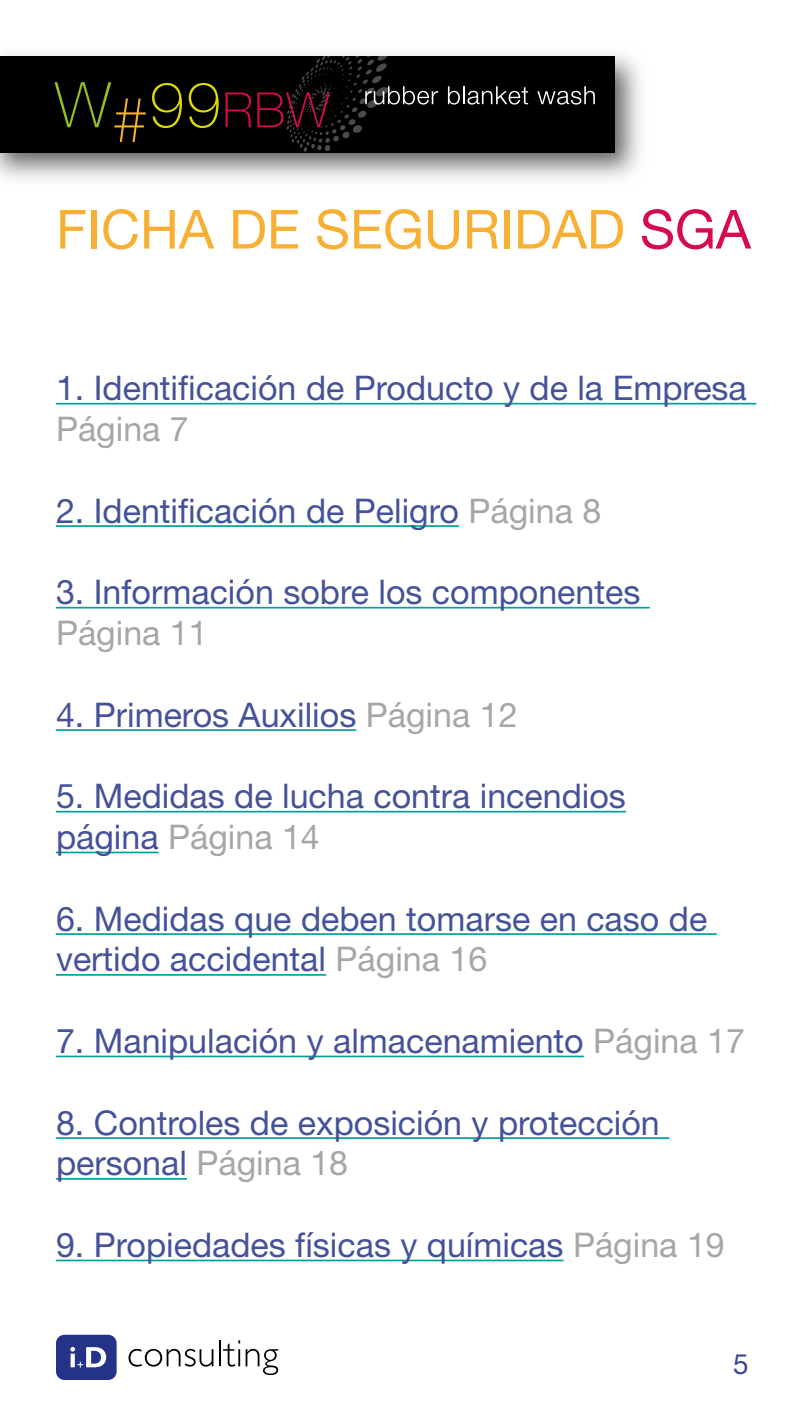
<style>
.page{position:relative;width:800px;height:1420px;background:#fff}
.page>*{position:absolute;margin:0;border:0;box-sizing:border-box;transform-origin:0 0}
.t1{font:54px "Helvetica Neue LT Std";color:#f7b033}
.t2{font:34px/40.8px "Helvetica Neue LT Std";color:#455299}
.t3{font:34px "Helvetica Neue LT Std";color:#a6a6a6}
.t4{font:28px "Helvetica Neue LT Std";color:#3a4793}
.s1{color:#d60a52}
.s2{color:#a6a6a6}
</style>
<div class="page">
<svg style="left:129px;top:1349px;width:84px;height:18px"></svg>
<hr style="left:219px;top:1340px;width:2px;height:26px;background:#000">
<svg style="left:223px;top:1340px;width:17px;height:27px"></svg>
<svg style="left:246px;top:1349px;width:32px;height:26px"></svg>
<svg style="left:56px;top:1335px;width:61px;height:45px"></svg>
<img style="left:0;top:53px;width:641px;height:126px">
<div style="left:0;top:57px;width:615px;height:96px;background:#000"></div>
<svg style="left:448px;top:86px;width:80px;height:19px"></svg>
<svg style="left:537px;top:86px;width:58px;height:19px"></svg>
<svg style="left:54px;top:82px;width:92px;height:60px"></svg>
<svg style="left:152px;top:83px;width:30px;height:45px"></svg>
<svg style="left:189px;top:83px;width:30px;height:45px"></svg>
<svg style="left:226px;top:57px;width:212px;height:95px"></svg>
<hr style="left:56px;top:403px;width:700px;height:2px;background:#00a199">
<hr style="left:56px;top:525px;width:403px;height:2px;background:#00a199">
<hr style="left:56px;top:607px;width:594px;height:2px;background:#00a199">
<hr style="left:56px;top:729px;width:300px;height:2px;background:#00a199">
<hr style="left:56px;top:811px;width:570px;height:2px;background:#00a199">
<hr style="left:56px;top:852px;width:103px;height:1px;background:#00a199">
<hr style="left:56px;top:933px;width:661px;height:2px;background:#00a199">
<hr style="left:56px;top:974px;width:270px;height:2px;background:#00a199">
<hr style="left:56px;top:1056px;width:528px;height:1px;background:#00a199">
<hr style="left:56px;top:1137px;width:613px;height:2px;background:#00a199">
<hr style="left:56px;top:1178px;width:131px;height:2px;background:#00a199">
<hr style="left:56px;top:1260px;width:508px;height:1px;background:#00a199">
<h1 class="t1" style="left:56px;top:197px;width:696px">FICHA DE SEGURIDAD <span class="s1">SGA</span></h1>
<p class="t2" style="left:56px;top:367px;width:692px">1. Identificación de Producto y de la Empresa</p>
<p class="t3" style="left:56px;top:409px;width:134px">Página 7</p>
<p class="t2" style="left:56px;top:490px;width:547px">2. Identificación de Peligro <span class="s2">Página 8</span></p>
<p class="t2" style="left:56px;top:571px;width:586px">3. Información sobre los componentes</p>
<p class="t3" style="left:56px;top:613px;width:153px">Página 11</p>
<p class="t2" style="left:56px;top:694px;width:463px">4. Primeros Auxilios <span class="s2">Página 12</span></p>
<p class="t2" style="left:56px;top:775px;width:571px">5. Medidas de lucha contra incendios página <span class="s2">Página 14</span></p>
<p class="t2" style="left:56px;top:898px;width:653px">6. Medidas que deben tomarse en caso de vertido accidental <span class="s2">Página 16</span></p>
<p class="t2" style="left:56px;top:1020px;width:691px">7. Manipulación y almacenamiento <span class="s2">Página 17</span></p>
<p class="t2" style="left:56px;top:1102px;width:605px">8. Controles de exposición y protección personal <span class="s2">Página 18</span></p>
<p class="t2" style="left:56px;top:1224px;width:670px">9. Propiedades físicas y químicas <span class="s2">Página 19</span></p>
<p class="t4" style="left:733px;top:1347px;width:17px">5</p>
</div>
